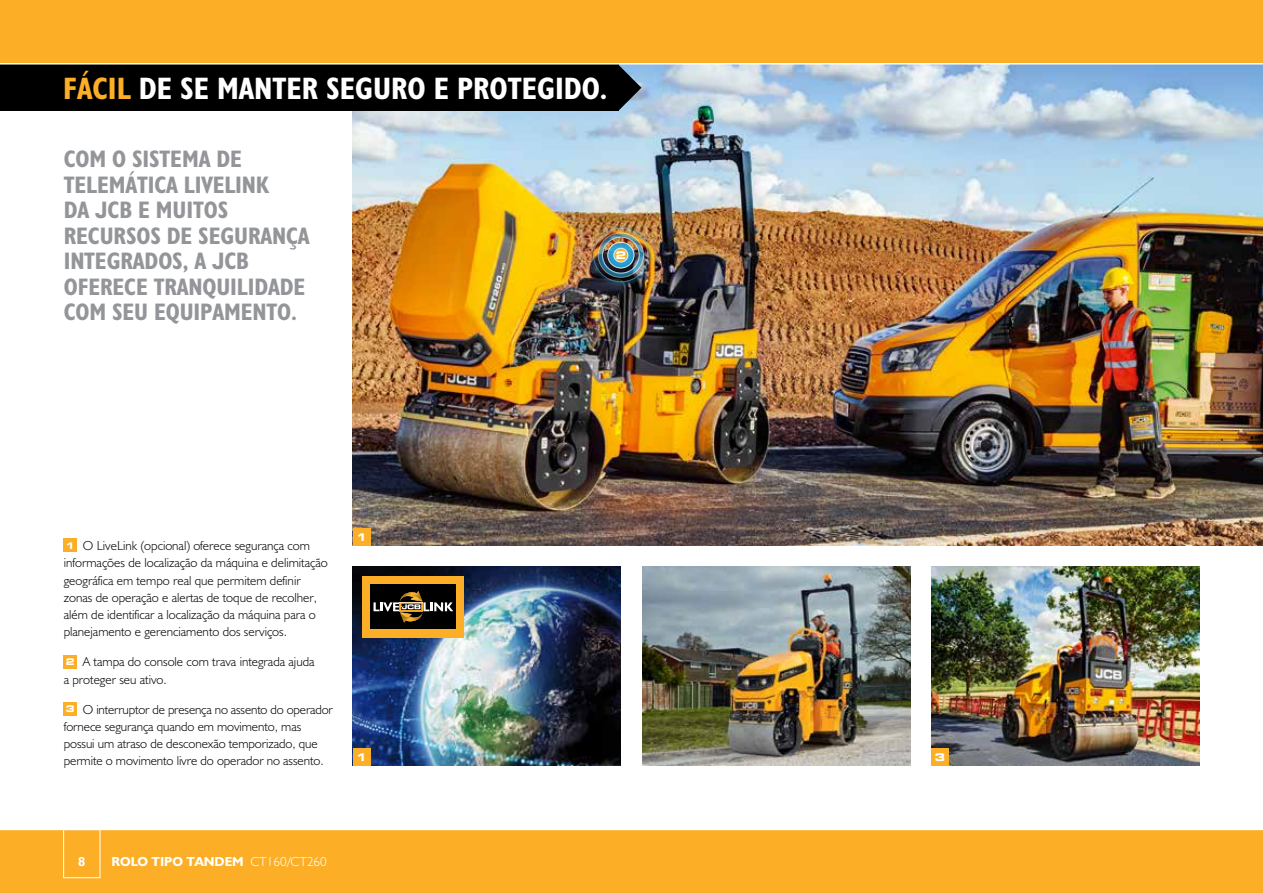
<style>
.page{position:relative;width:1263px;height:893px;background:#fff}
.page>*{position:absolute;margin:0;border:0;box-sizing:border-box;transform-origin:0 0}
.t1{font:31.2px "JCB Bold Condensed";color:#fff}
.t2{font:24px/25.5px "JCB Bold Condensed";letter-spacing:-.005em;color:#939598}
.t3{font:13.2px/17.2px "JCB Light";color:#000}
.t4{font:700 13.2px "JCB Euro";color:#fff}
.t5{font:700 expanded 10.5px "Square 721 BT";color:#fff}
.s1{color:#fcaf26}
.s2{font-family:"Square 721 BT";font-weight:700;font-stretch:expanded;font-size:9.15px;color:#fff}
.s3{font-weight:300}
</style>
<div class="page">
<img style="left:642px;top:567px;width:268px;height:198px">
<img style="left:353px;top:65px;width:910px;height:481px">
<svg style="left:619px;top:65px;width:22px;height:45px"></svg>
<div style="left:0;top:54px;width:619px;height:57px;background:#000"></div>
<div style="left:64px;top:539px;width:13px;height:13px;background:#fcaf26"></div>
<div style="left:64px;top:655px;width:13px;height:13px;background:#fcaf26"></div>
<div style="left:64px;top:702px;width:13px;height:13px;background:#fcaf26"></div>
<img style="left:931px;top:567px;width:268px;height:198px">
<div style="left:353px;top:529px;width:17px;height:17px;background:#fcaf26"></div>
<img style="left:353px;top:567px;width:268px;height:198px">
<div style="left:353px;top:748px;width:17px;height:17px;background:#fcaf26"></div>
<div style="left:931px;top:748px;width:18px;height:17px;background:#fcaf26"></div>
<div style="left:362px;top:576px;width:102px;height:61px;background:#fcaf26"></div>
<div style="left:370px;top:584px;width:86px;height:45px;background:#000"></div>
<svg style="left:373px;top:591px;width:80px;height:32px"></svg>
<img style="left:589px;top:224px;width:64px;height:63px">
<div style="left:0;top:0;width:1263px;height:64px;background:#fcaf26"></div>
<hr style="left:0;top:63px;width:1263px;height:2px;background:#fff">
<div style="left:0;top:829px;width:1263px;height:64px;background:#fcaf26"></div>
<div style="left:63px;top:829px;width:37px;height:49px;border:1px solid #fff"></div>
<hr style="left:0;top:828px;width:1263px;height:2px;background:#fff">
<h1 class="t1" style="left:63px;top:69px;width:546px"><span class="s1">FÁCIL</span> DE SE MANTER SEGURO E PROTEGIDO.</h1>
<h2 class="t2" style="left:64px;top:146px;width:247px">COM O SISTEMA DE<br>TELEMÁTICA LIVELINK<br>DA JCB E MUITOS<br>RECURSOS DE SEGURANÇA<br>INTEGRADOS, A JCB<br>OFERECE TRANQUILIDADE<br>COM SEU EQUIPAMENTO.</h2>
<p class="t5" style="left:616px;top:249px;width:12px">2</p>
<p class="t3" style="left:64px;top:537px;width:265px"><span class="s2">1</span> O LiveLink (opcional) oferece segurança com informações de localização da máquina e delimitação geográfica em tempo real que permitem definir zonas de operação e alertas de toque de recolher, além de identificar a localização da máquina para o planejamento e gerenciamento dos serviços.</p>
<p class="t3" style="left:64px;top:653px;width:252px"><span class="s2">2</span> A tampa do console com trava integrada ajuda a proteger seu ativo.</p>
<p class="t3" style="left:64px;top:700px;width:271px"><span class="s2">3</span> O interruptor de presença no assento do operador fornece segurança quando em movimento, mas possui um atraso de desconexão temporizado, que permite o movimento livre do operador no assento.</p>
<p class="t5" style="left:356px;top:531px;width:12px">1</p>
<p class="t5" style="left:356px;top:751px;width:12px">1</p>
<p class="t5" style="left:935px;top:751px;width:12px">3</p>
<p class="t4" style="left:78px;top:853px;width:9px">8</p>
<p class="t4" style="left:112px;top:853px;width:217px">ROLO TIPO TANDEM <span class="s3">CT160/CT260</span></p>
</div>
